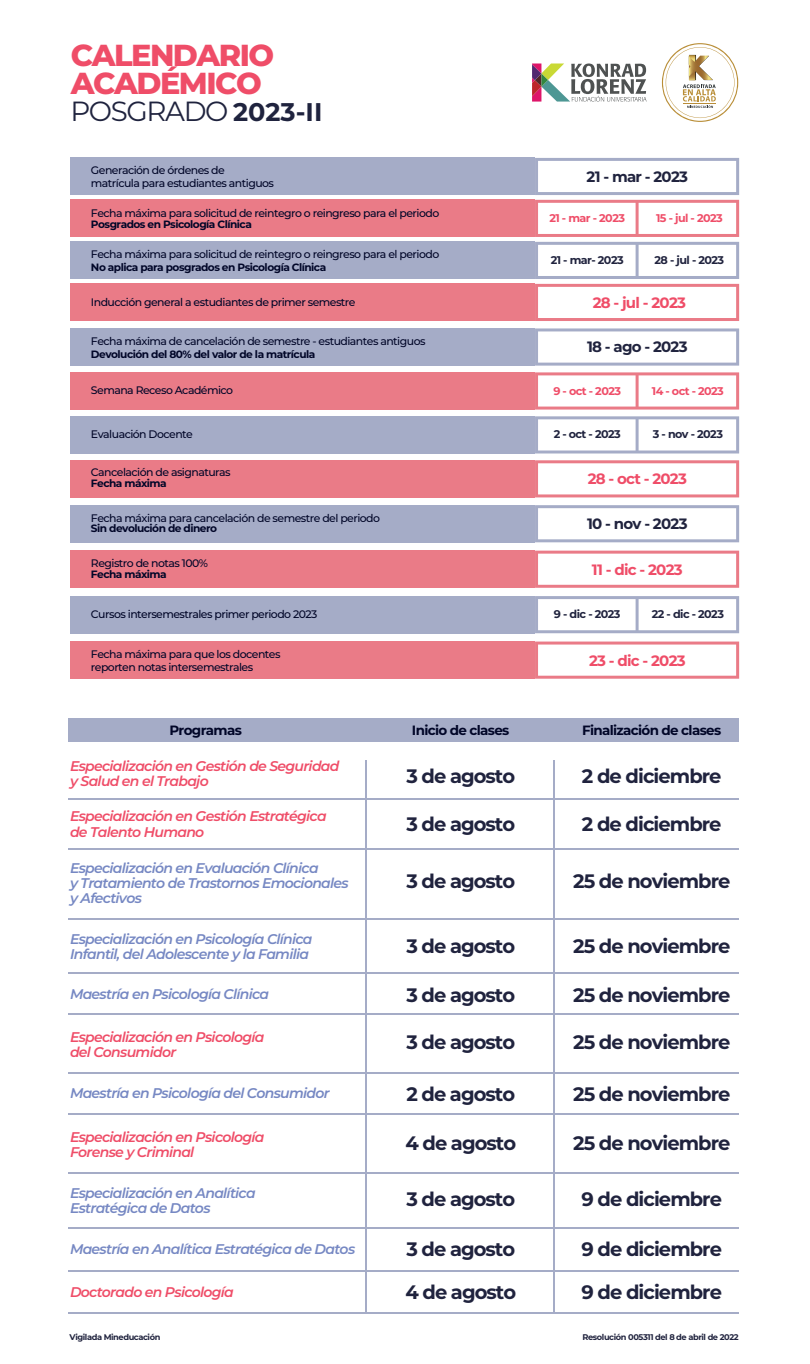
<style>
.page{position:relative;width:810px;height:1364px;background:#fff}
.page>*{position:absolute;margin:0;border:0;box-sizing:border-box;transform-origin:0 0}
.t1{font:800 30.38px/28.4px "Montserrat";letter-spacing:-.05em;color:#ef4d68}
.t2{font:27.75px "Montserrat";letter-spacing:-.05em;color:#1f233e}
.t3{font:700 19.5px "Montserrat";letter-spacing:-.05em;color:#20233e}
.t4{font:700 15px "Montserrat";letter-spacing:-.05em;color:#ef4d68}
.t5{font:700 15px "Montserrat";letter-spacing:-.05em;color:#20233e}
.t6{font:italic 600 14.02px/15.1px "Montserrat";letter-spacing:-.05em;color:#7688c3}
.t7{font:italic 600 14.02px/15.1px "Montserrat";letter-spacing:-.05em;color:#ef4d68}
.t8{font:700 13.5px "Montserrat";letter-spacing:-.05em;color:#010628}
.t9{font:700 11.18px "Montserrat";letter-spacing:-.05em;color:#20233e}
.t10{font:700 11.18px "Montserrat";letter-spacing:-.05em;color:#ef4d68}
.t11{font:500 10.88px/13.1px "Montserrat";letter-spacing:-.05em;color:#010628}
.t12{font:700 10.57px "Montserrat";letter-spacing:-.05em;color:#010628}
.t13{font:700 8.25px "Montserrat";letter-spacing:-.05em;color:#20233e}
.s1{font-weight:700;font-size:25.58px}
</style>
<div class="page">
<svg style="left:532px;top:63px;width:115px;height:39px"></svg>
<svg style="left:662px;top:43px;width:76px;height:79px"></svg>
<div style="left:71px;top:158px;width:464px;height:37px;background:#a5acc7"></div>
<div style="left:71px;top:328px;width:464px;height:38px;background:#a5acc7"></div>
<svg style="left:535px;top:328px;width:204px;height:38px"></svg>
<div style="left:71px;top:505px;width:464px;height:37px;background:#a5acc7"></div>
<svg style="left:535px;top:505px;width:204px;height:37px"></svg>
<div style="left:71px;top:242px;width:464px;height:37px;background:#a5acc7"></div>
<div style="left:71px;top:200px;width:464px;height:37px;background:#ea7b87"></div>
<div style="left:71px;top:372px;width:464px;height:37px;background:#ea7b87"></div>
<svg style="left:535px;top:372px;width:204px;height:37px"></svg>
<hr style="left:636px;top:373px;width:3px;height:36px;background:#ea7b87">
<div style="left:71px;top:284px;width:464px;height:37px;background:#ea7b87"></div>
<svg style="left:535px;top:158px;width:204px;height:163px"></svg>
<div style="left:71px;top:460px;width:464px;height:37px;background:#ea7b87"></div>
<svg style="left:535px;top:460px;width:204px;height:37px"></svg>
<div style="left:71px;top:551px;width:464px;height:37px;background:#ea7b87"></div>
<svg style="left:535px;top:551px;width:204px;height:37px"></svg>
<div style="left:71px;top:641px;width:464px;height:38px;background:#ea7b87"></div>
<svg style="left:535px;top:641px;width:204px;height:38px"></svg>
<div style="left:71px;top:416px;width:464px;height:37px;background:#a5acc7"></div>
<svg style="left:535px;top:416px;width:204px;height:37px"></svg>
<hr style="left:636px;top:417px;width:3px;height:35px;background:#a5acc7">
<div style="left:71px;top:596px;width:464px;height:37px;background:#a5acc7"></div>
<svg style="left:535px;top:596px;width:204px;height:37px"></svg>
<hr style="left:636px;top:597px;width:3px;height:35px;background:#a5acc7">
<hr style="left:69px;top:798px;width:670px;height:2px;background:#a5acc7">
<hr style="left:365px;top:760px;width:2px;height:553px;background:#a5acc7">
<hr style="left:553px;top:760px;width:2px;height:553px;background:#a5acc7">
<hr style="left:69px;top:848px;width:670px;height:2px;background:#a5acc7">
<hr style="left:69px;top:917px;width:670px;height:2px;background:#a5acc7">
<hr style="left:69px;top:972px;width:670px;height:2px;background:#a5acc7">
<hr style="left:69px;top:1013px;width:670px;height:2px;background:#a5acc7">
<hr style="left:69px;top:1072px;width:670px;height:2px;background:#a5acc7">
<hr style="left:69px;top:1113px;width:670px;height:2px;background:#a5acc7">
<hr style="left:69px;top:1172px;width:670px;height:2px;background:#a5acc7">
<hr style="left:69px;top:1226px;width:670px;height:2px;background:#a5acc7">
<div style="left:69px;top:718px;width:670px;height:24px;background:#a5acc7"></div>
<hr style="left:69px;top:1312px;width:670px;height:2px;background:#a5acc7">
<hr style="left:69px;top:1270px;width:670px;height:2px;background:#a5acc7">
<h1 class="t1" style="left:71px;top:39px;width:205px">CALENDARIO<br>ACADÉMICO</h1>
<h2 class="t2" style="left:70px;top:92px;width:253px">POSGRADO <span class="s1">2023-II</span></h2>
<p class="t11" style="left:91px;top:163px;width:185px">Generación de órdenes de matrícula para estudiantes antiguos</p>
<h3 class="t5" style="left:587px;top:165px;width:103px">21 - mar - 2023</h3>
<p class="t11" style="left:91px;top:206px;width:350px">Fecha máxima para solicitud de reintegro o reingreso para el periodo</p>
<p class="t10" style="left:549px;top:210px;width:77px">21 - mar - 2023</p>
<p class="t9" style="left:551px;top:252px;width:74px">21 - mar- 2023</p>
<p class="t9" style="left:655px;top:252px;width:71px">28 - jul - 2023</p>
<p class="t10" style="left:656px;top:210px;width:68px">15 - jul - 2023</p>
<p class="t12" style="left:91px;top:217px;width:162px">Posgrados en Psicología Clínica</p>
<p class="t11" style="left:91px;top:247px;width:350px">Fecha máxima para solicitud de reintegro o reingreso para el periodo</p>
<p class="t12" style="left:91px;top:259px;width:237px">No aplica para posgrados en Psicología Clínica</p>
<p class="t11" style="left:91px;top:295px;width:266px">Inducción general a estudiantes de primer semestre</p>
<h3 class="t4" style="left:593px;top:292px;width:95px">28 - jul - 2023</h3>
<p class="t11" style="left:91px;top:334px;width:336px">Fecha máxima de cancelación de semestre - estudiantes antiguos</p>
<p class="t12" style="left:91px;top:346px;width:226px">Devolución del 80% del valor de la matrícula</p>
<h3 class="t5" style="left:587px;top:336px;width:102px">18 - ago - 2023</h3>
<p class="t11" style="left:91px;top:383px;width:144px">Semana Receso Académico</p>
<p class="t10" style="left:553px;top:383px;width:69px">9 - oct - 2023</p>
<p class="t10" style="left:652px;top:383px;width:74px">14 - oct - 2023</p>
<p class="t11" style="left:91px;top:427px;width:103px">Evaluación Docente</p>
<p class="t9" style="left:554px;top:426px;width:69px">2 - oct - 2023</p>
<p class="t9" style="left:653px;top:426px;width:72px">3 - nov - 2023</p>
<p class="t11" style="left:91px;top:465px;width:141px">Cancelación de asignaturas</p>
<p class="t12" style="left:91px;top:475px;width:77px">Fecha máxima</p>
<p class="t12" style="left:91px;top:521px;width:128px">Sin devolución de dinero</p>
<h3 class="t4" style="left:588px;top:468px;width:101px">28 - oct - 2023</h3>
<p class="t11" style="left:91px;top:511px;width:291px">Fecha máxima para cancelación de semestre del periodo</p>
<h3 class="t5" style="left:587px;top:513px;width:102px">10 - nov - 2023</h3>
<p class="t11" style="left:91px;top:556px;width:119px">Registro de notas 100%</p>
<p class="t12" style="left:91px;top:566px;width:77px">Fecha máxima</p>
<h3 class="t4" style="left:592px;top:558px;width:92px">11 - dic - 2023</h3>
<p class="t11" style="left:91px;top:607px;width:228px">Cursos intersemestrales primer periodo 2023</p>
<p class="t9" style="left:554px;top:606px;width:68px">9 - dic - 2023</p>
<p class="t9" style="left:652px;top:606px;width:74px">22 - dic - 2023</p>
<p class="t11" style="left:91px;top:647px;width:191px">Fecha máxima para que los docentes reporten notas intersemestrales</p>
<h3 class="t4" style="left:589px;top:649px;width:98px">23 - dic - 2023</h3>
<p class="t8" style="left:169px;top:720px;width:74px">Programas</p>
<p class="t8" style="left:412px;top:720px;width:99px">Inicio de clases</p>
<p class="t8" style="left:582px;top:720px;width:141px">Finalización de clases</p>
<p class="t7" style="left:70px;top:758px;width:271px">Especialización en Gestión de Seguridad y Salud en el Trabajo</p>
<h3 class="t3" style="left:406px;top:762px;width:110px">3 de agosto</h3>
<h3 class="t3" style="left:582px;top:762px;width:141px">2 de diciembre</h3>
<h3 class="t3" style="left:406px;top:809px;width:110px">3 de agosto</h3>
<h3 class="t3" style="left:582px;top:809px;width:141px">2 de diciembre</h3>
<h3 class="t3" style="left:406px;top:867px;width:110px">3 de agosto</h3>
<h3 class="t3" style="left:573px;top:867px;width:159px">25 de noviembre</h3>
<p class="t7" style="left:70px;top:808px;width:258px">Especialización en Gestión Estratégica de Talento Humano</p>
<p class="t6" style="left:70px;top:860px;width:280px">Especialización en Evaluación Clínica<br>y Tratamiento de Trastornos Emocionales y Afectivos</p>
<p class="t6" style="left:70px;top:930px;width:244px">Especialización en Psicología Clínica<br>Infantil, del Adolescente y la Familia</p>
<p class="t6" style="left:70px;top:985px;width:201px">Maestría en Psicología Clínica</p>
<p class="t7" style="left:70px;top:1028px;width:196px">Especialización en Psicología del Consumidor</p>
<h3 class="t3" style="left:406px;top:931px;width:110px">3 de agosto</h3>
<h3 class="t3" style="left:573px;top:931px;width:159px">25 de noviembre</h3>
<h3 class="t3" style="left:406px;top:980px;width:110px">3 de agosto</h3>
<h3 class="t3" style="left:573px;top:980px;width:159px">25 de noviembre</h3>
<h3 class="t3" style="left:406px;top:1028px;width:110px">3 de agosto</h3>
<h3 class="t3" style="left:573px;top:1028px;width:159px">25 de noviembre</h3>
<h3 class="t3" style="left:406px;top:1080px;width:110px">2 de agosto</h3>
<h3 class="t3" style="left:573px;top:1080px;width:159px">25 de noviembre</h3>
<h3 class="t3" style="left:405px;top:1129px;width:112px">4 de agosto</h3>
<h3 class="t3" style="left:573px;top:1129px;width:159px">25 de noviembre</h3>
<h3 class="t3" style="left:406px;top:1185px;width:110px">3 de agosto</h3>
<h3 class="t3" style="left:582px;top:1185px;width:142px">9 de diciembre</h3>
<h3 class="t3" style="left:406px;top:1235px;width:110px">3 de agosto</h3>
<h3 class="t3" style="left:582px;top:1235px;width:142px">9 de diciembre</h3>
<h3 class="t3" style="left:405px;top:1278px;width:112px">4 de agosto</h3>
<h3 class="t3" style="left:582px;top:1278px;width:142px">9 de diciembre</h3>
<p class="t6" style="left:70px;top:1085px;width:261px">Maestría en Psicología del Consumidor</p>
<p class="t7" style="left:70px;top:1128px;width:196px">Especialización en Psicología<br>Forense y Criminal</p>
<p class="t6" style="left:70px;top:1184px;width:187px">Especialización en Analítica<br>Estratégica de Datos</p>
<p class="t6" style="left:70px;top:1241px;width:287px">Maestría en Analítica Estratégica de Datos</p>
<p class="t7" style="left:70px;top:1283px;width:165px">Doctorado en Psicología</p>
<p class="t13" style="left:70px;top:1331px;width:92px">Vigilada Mineducación</p>
<p class="t13" style="left:582px;top:1331px;width:158px">Resolución 005311 del 8 de abril de 2022</p>
</div>
